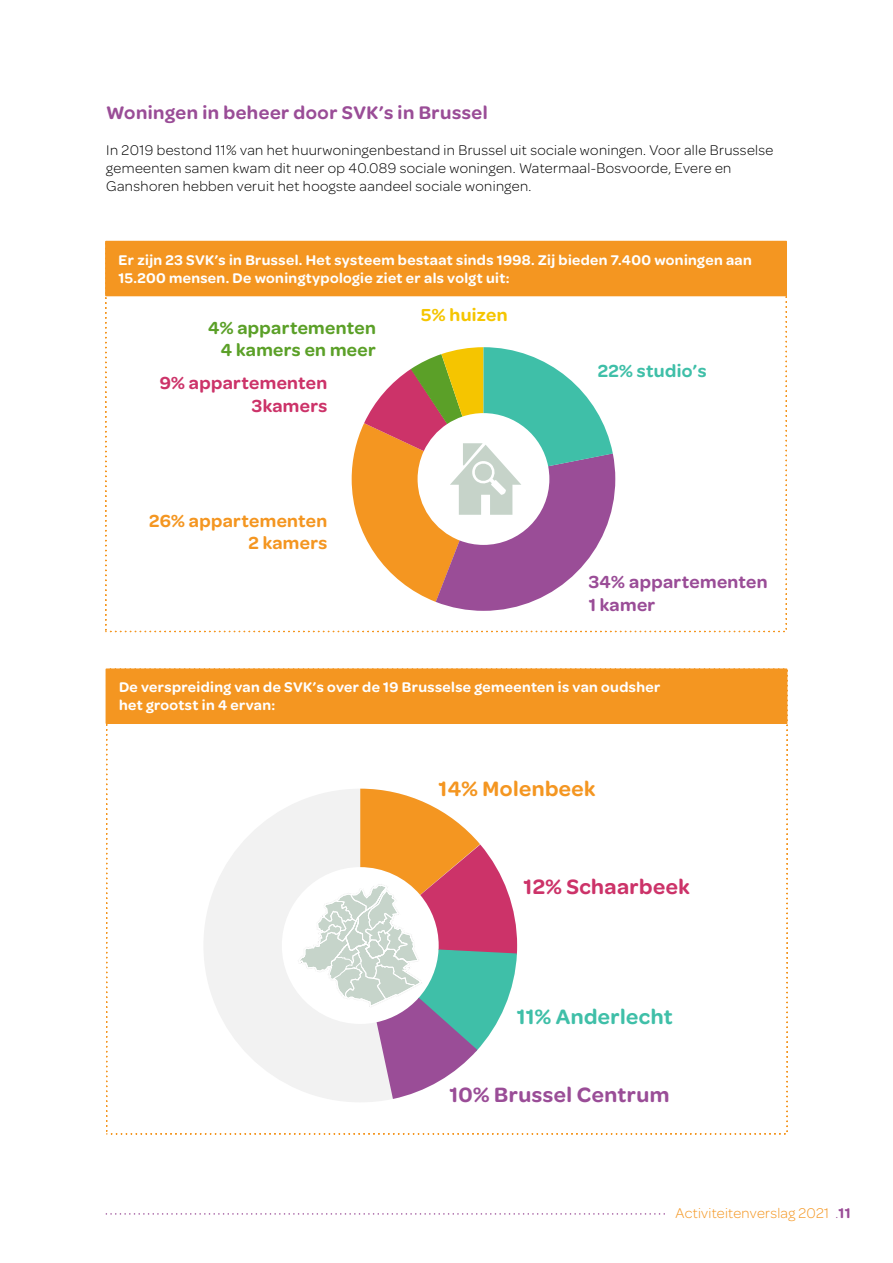
<style>
.page{position:relative;width:893px;height:1263px;background:#fff}
.page>*{position:absolute;margin:0;border:0;box-sizing:border-box;transform-origin:0 0}
.t1{font:600 22.2px "Omnes";letter-spacing:.02em;color:#9a4d97}
.t2{font:600 22.2px "Omnes";letter-spacing:.02em;color:#cc3369}
.t3{font:600 22.2px "Omnes";letter-spacing:.02em;color:#3fbfa8}
.t4{font:600 22.2px "Omnes";letter-spacing:.02em;color:#f49621}
.t5{font:600 19.5px "Omnes";letter-spacing:.025em;color:#9a4d97}
.t6{font:600 18.6px/22.4px "Omnes";letter-spacing:.02em;color:#5ba028;text-align:right}
.t7{font:600 18.6px/22.4px "Omnes";letter-spacing:.02em;color:#f49621;text-align:right}
.t8{font:600 18.6px/22.4px "Omnes";letter-spacing:.02em;color:#9a4d97}
.t9{font:600 18.6px/22.4px "Omnes";letter-spacing:.02em;color:#cc3369;text-align:right}
.t10{font:600 18.6px "Omnes";letter-spacing:.02em;color:#3fbfa8}
.t11{font:600 18.6px "Omnes";letter-spacing:.02em;color:#f5c500}
.t12{font:300 15px/18px "Omnes";letter-spacing:.025em;color:#000}
.t13{font:600 15px/18px "Omnes";letter-spacing:.025em;color:#fff}
.t14{font:300 15px "Omnes";letter-spacing:.02em;color:#f49621}
.s1{color:#9a4d97}
.s2{font-weight:600;color:#9a4d97}
</style>
<div class="page">
<svg style="left:106px;top:1213px;width:559px;height:2px"></svg>
<svg style="left:352px;top:347px;width:263px;height:264px"></svg>
<div style="left:105px;top:241px;width:682px;height:55px;background:#f49621"></div>
<div style="left:105px;top:241px;width:682px;height:391px;border:2px dashed #f49621"></div>
<svg style="left:204px;top:802px;width:185px;height:300px;fill:#f2f2f2"></svg>
<svg style="left:298px;top:789px;width:219px;height:310px"></svg>
<div style="left:106px;top:668px;width:681px;height:56px;background:#f49621"></div>
<div style="left:106px;top:668px;width:682px;height:467px;border:2px dashed #f49621"></div>
<h2 class="t5" style="left:106px;top:103px;width:383px">Woningen in beheer door SVK’s in Brussel</h2>
<p class="t12" style="left:106px;top:141px;width:669px">In 2019 bestond 11% van het huurwoningenbestand in Brussel uit sociale woningen. Voor alle Brusselse gemeenten samen kwam dit neer op 40.089 sociale woningen. Watermaal-Bosvoorde, Evere en<br>Ganshoren hebben veruit het hoogste aandeel sociale woningen.</p>
<p class="t13" style="left:119px;top:251px;width:635px">Er zijn 23 SVK’s in Brussel. Het systeem bestaat sinds 1998. Zij bieden 7.400 woningen aan<br>15.200 mensen. De woningtypologie ziet er als volgt uit:</p>
<p class="t6" style="left:208px;top:317px;width:169px">4% appartementen<br>4 kamers en meer</p>
<p class="t9" style="left:160px;top:372px;width:169px">9% appartementen<br>3kamers</p>
<p class="t7" style="left:149px;top:510px;width:180px">26% appartementen<br>2 kamers</p>
<p class="t11" style="left:421px;top:306px;width:88px">5% huizen</p>
<p class="t10" style="left:598px;top:362px;width:110px">22% studio’s</p>
<p class="t8" style="left:589px;top:571px;width:180px">34% appartementen<br>1 kamer</p>
<p class="t13" style="left:119px;top:679px;width:543px">De verspreiding van de SVK’s over de 19 Brusselse gemeenten is van oudsher het grootst in 4 ervan:</p>
<h1 class="t4" style="left:439px;top:778px;width:158px">14% Molenbeek</h1>
<h1 class="t2" style="left:524px;top:876px;width:168px">12% Schaarbeek</h1>
<h1 class="t3" style="left:517px;top:1006px;width:157px">11% Anderlecht</h1>
<h1 class="t1" style="left:450px;top:1084px;width:221px">10% Brussel Centrum</h1>
<p class="t14" style="left:676px;top:1205px;width:177px">Activiteitenverslag 2021 <span class="s1">.</span><span class="s2">11</span></p>
</div>
